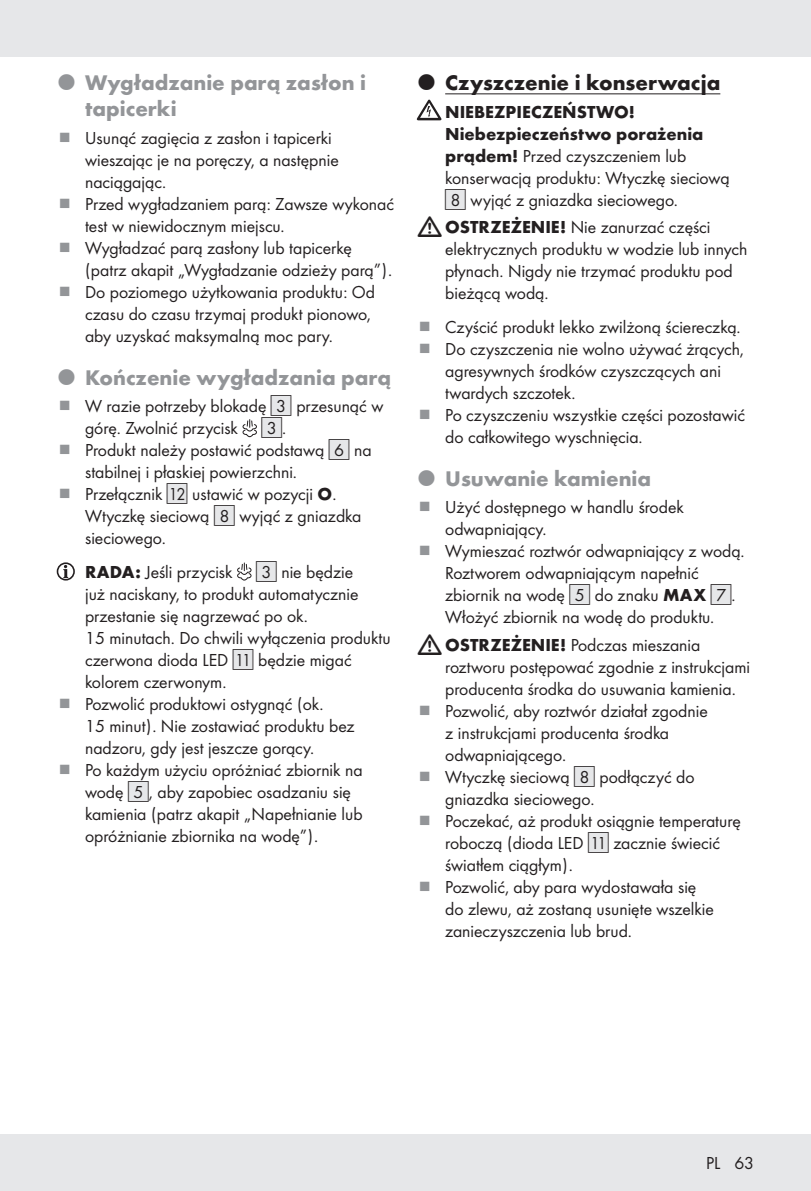
<style>
.page{position:relative;width:811px;height:1191px;background:#fff}
.page>*{position:absolute;margin:0;border:0;box-sizing:border-box;transform-origin:0 0}
.t1{font:700 22px/26px "Futura";color:#939598}
.t2{font:700 22px "Futura";color:#231f20}
.Indent_SB{font:18px/22px "Futura Boo";color:#231f20}
.Indent{font:18px/22px "Futura Boo";color:#231f20}
.t3{font:15.8px "IMP Lidl Num Box";color:#231f20}
.s1{font-family:"IMP Lidl Num Box";font-size:15.8px;color:#e6e7e9}
.s2{font-family:"IMP Lidl Num Box";font-size:15.8px}
.s3{color:#e6e7e9}
.s4{font-family:"Futura Boo";font-size:18px}
.s5{font-family:"Futura";font-weight:700}
</style>
<div class="page">
<div style="left:0;top:1134px;width:811px;height:57px;background:#e6e7e9"></div>
<div style="left:0;top:0;width:811px;height:57px;background:#e6e7e9"></div>
<svg style="left:242px;top:419px;width:15px;height:18px"></svg>
<div style="left:57px;top:562px;width:18px;height:18px;border:2px solid #231f20;border-radius:50%"></div>
<svg style="left:63px;top:565px;width:5px;height:13px"></svg>
<svg style="left:237px;top:562px;width:14px;height:18px"></svg>
<hr style="left:445px;top:93px;width:275px;height:1px;background:#231f20">
<svg style="left:417px;top:100px;width:24px;height:20px"></svg>
<p class="t1" style="left:85px;top:68px;width:283px">Wygładzanie parą zasłon i tapicerki</p>
<p class="Indent_SB" style="left:85px;top:126px;width:255px">Usunąć zagięcia z zasłon i tapicerki wieszając je na poręczy, a następnie naciągając.</p>
<p class="Indent_SB" style="left:85px;top:192px;width:310px">Przed wygładzaniem parą: Zawsze wykonać test w niewidocznym miejscu.</p>
<p class="Indent_SB" style="left:85px;top:236px;width:306px">Wygładzać parą zasłony lub tapicerkę (patrz akapit „Wygładzanie odzieży parą”).</p>
<p class="Indent_SB" style="left:85px;top:280px;width:292px">Do poziomego użytkowania produktu: Od czasu do czasu trzymaj produkt pionowo, aby uzyskać maksymalną moc pary.</p>
<p class="t1" style="left:85px;top:362px;width:308px">Kończenie wygładzania parą</p>
<p class="Indent_SB" style="left:85px;top:394px;width:300px">W razie potrzeby blokadę <span class="s1">[</span><span class="s2">3]</span> przesunąć w górę. Zwolnić przycisk</p>
<p class="t3" style="left:261px;top:417px;width:24px"><span class="s3">[</span>3]<span class="s4">.</span></p>
<p class="Indent_SB" style="left:85px;top:438px;width:288px">Produkt należy postawić podstawą <span class="s1">[</span><span class="s2">6]</span> na stabilnej i płaskiej powierzchni.</p>
<p class="Indent_SB" style="left:85px;top:482px;width:278px">Przełącznik <span class="s1">[</span><span class="s2">12]</span> ustawić w pozycji <span class="s5">O</span>.<br>Wtyczkę sieciową <span class="s1">[</span><span class="s2">8]</span> wyjąć z gniazdka sieciowego.</p>
<p class="Indent_SB" style="left:85px;top:560px;width:149px"><span class="s5">RADA:</span> Jeśli przycisk</p>
<p class="Indent_SB" style="left:85px;top:560px;width:307px;text-indent:171px"><span class="s1">[</span><span class="s2">3]</span> nie będzie<br>już naciskany, to produkt automatycznie przestanie się nagrzewać po ok.<br>15 minutach. Do chwili wyłączenia produktu czerwona dioda LED <span class="s1">[</span><span class="s2">11]</span> będzie migać kolorem czerwonym.</p>
<p class="Indent_SB" style="left:85px;top:692px;width:271px">Pozwolić produktowi ostygnąć (ok.<br>15 minut). Nie zostawiać produktu bez nadzoru, gdy jest jeszcze gorący.</p>
<p class="Indent_SB" style="left:85px;top:758px;width:279px">Po każdym użyciu opróżniać zbiornik na wodę <span class="s1">[</span><span class="s2">5]</span>, aby zapobiec osadzaniu się kamienia (patrz akapit „Napełnianie lub opróżnianie zbiornika na wodę”).</p>
<p class="t2" style="left:445px;top:66px;width:277px">Czyszczenie i konserwacja</p>
<p class="Indent" style="left:445px;top:100px;width:286px"><span class="s5">NIEBEZPIECZEŃSTWO!<br>Niebezpieczeństwo porażenia prądem!</span> Przed czyszczeniem lub konserwacją produktu: Wtyczkę sieciową <span class="s1">[</span><span class="s2">8]</span> wyjąć z gniazdka sieciowego.</p>
<p class="Indent_SB" style="left:445px;top:215px;width:304px"><span class="s5">OSTRZEŻENIE!</span> Nie zanurzać części elektrycznych produktu w wodzie lub innych płynach. Nigdy nie trzymać produktu pod bieżącą wodą.</p>
<p class="Indent_SB" style="left:445px;top:315px;width:295px">Czyścić produkt lekko zwilżoną ściereczką.</p>
<p class="Indent_SB" style="left:445px;top:337px;width:300px">Do czyszczenia nie wolno używać żrących, agresywnych środków czyszczących ani twardych szczotek.</p>
<p class="Indent_SB" style="left:445px;top:403px;width:301px">Po czyszczeniu wszystkie części pozostawić do całkowitego wyschnięcia.</p>
<p class="t1" style="left:445px;top:463px;width:207px">Usuwanie kamienia</p>
<p class="Indent_SB" style="left:445px;top:495px;width:240px">Użyć dostępnego w handlu środek odwapniający.</p>
<p class="Indent_SB" style="left:445px;top:539px;width:299px">Wymieszać roztwór odwapniający z wodą.<br>Roztworem odwapniającym napełnić zbiornik na wodę <span class="s1">[</span><span class="s2">5]</span> do znaku <span class="s5">MAX</span> <span class="s1">[</span><span class="s2">7]</span>.<br>Włożyć zbiornik na wodę do produktu.</p>
<p class="Indent_SB" style="left:445px;top:633px;width:306px"><span class="s5">OSTRZEŻENIE!</span> Podczas mieszania roztworu postępować zgodnie z instrukcjami producenta środka do usuwania kamienia.</p>
<p class="Indent_SB" style="left:445px;top:699px;width:264px">Pozwolić, aby roztwór działał zgodnie z instrukcjami producenta środka odwapniającego.</p>
<p class="Indent_SB" style="left:445px;top:765px;width:251px">Wtyczkę sieciową <span class="s1">[</span><span class="s2">8]</span> podłączyć do gniazdka sieciowego.</p>
<p class="Indent_SB" style="left:445px;top:809px;width:297px">Poczekać, aż produkt osiągnie temperaturę roboczą (dioda LED <span class="s1">[</span><span class="s2">11]</span> zacznie świecić światłem ciągłym).</p>
<p class="Indent_SB" style="left:445px;top:875px;width:270px">Pozwolić, aby para wydostawała się do zlewu, aż zostaną usunięte wszelkie zanieczyszczenia lub brud.</p>
<p class="Indent_SB" style="left:706px;top:1151px;width:50px">PL 63</p>
</div>
